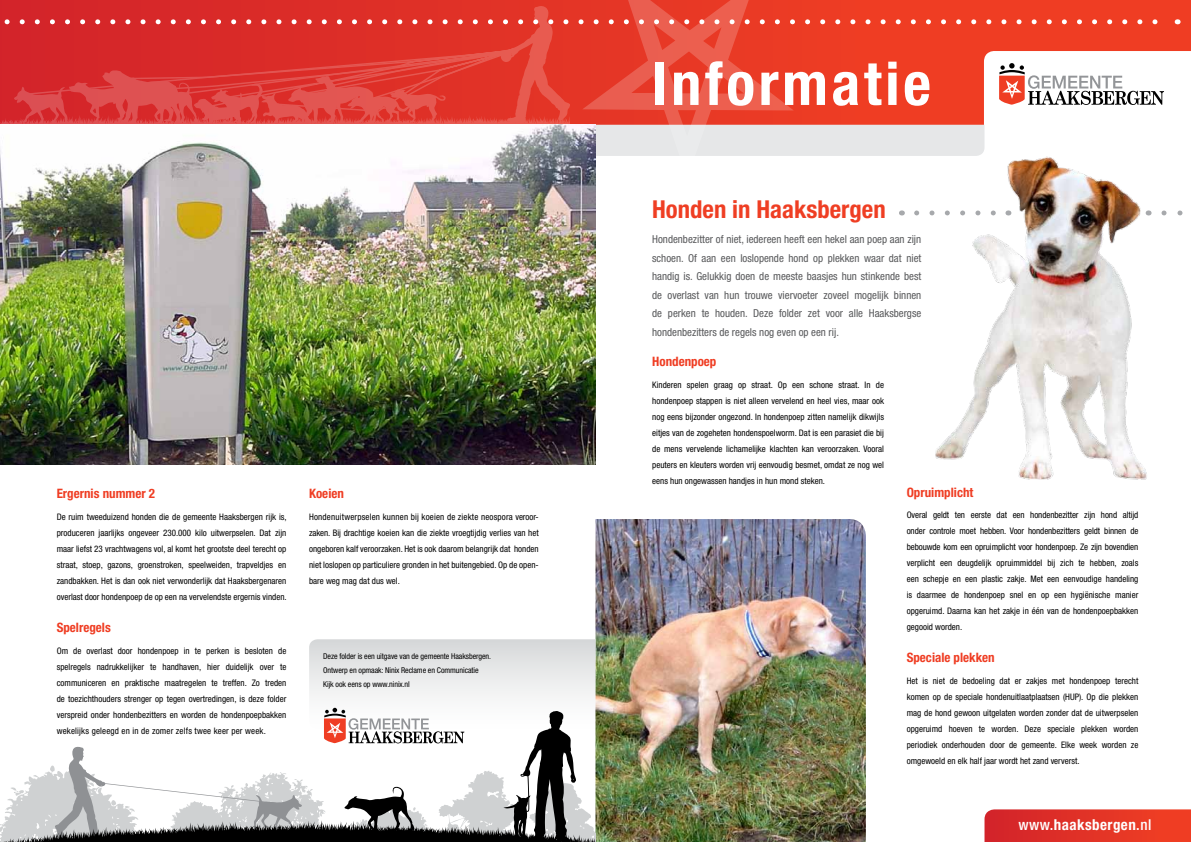
<style>
.page{position:relative;width:1191px;height:842px;background:#fff}
.page>*{position:absolute;margin:0;border:0;box-sizing:border-box;transform-origin:0 0}
.t1{font:700 condensed 60px "Helvetica Neue LT Std";letter-spacing:.06em;color:#fff}
.t2{font:700 condensed 24.7px "Helvetica Neue LT Std";color:#ef3e23}
.t3{font:700 condensed 15px "Helvetica Neue LT Std";letter-spacing:.03em;color:#fff}
.t4{font:700 condensed 13px "Helvetica Neue LT Std";color:#ef3d23}
.t5{font:condensed 10.9px/18.6px "Helvetica Neue LT Std";color:#58595b;text-align:justify}
.t6{font:condensed 9px/16px "Helvetica Neue LT Std";color:#000;text-align:justify}
.t7{font:condensed 8px/14px "Helvetica Neue LT Std";letter-spacing:-.01em;color:#000}
.s1{font-weight:500}
</style>
<div class="page">
<img style="left:931px;top:179px;width:250px;height:301px">
<img style="left:595px;top:519px;width:271px;height:323px">
<svg style="left:984px;top:809px;width:207px;height:33px;background:#e2352a"></svg>
<svg style="left:916px;top:210px;width:84px;height:5px"></svg>
<img style="left:0;top:179px;width:595px;height:286px">
<svg style="left:0;top:639px;width:595px;height:203px"></svg>
<svg style="left:0;top:0;width:1191px;height:179px"></svg>
<svg style="left:1164px;top:210px;width:19px;height:5px"></svg>
<h3 class="t4" style="left:57px;top:486px;width:100px">Ergernis nummer 2</h3>
<p class="t6" style="left:57px;top:509px;width:231px">De ruim tweeduizend honden die de gemeente Haaksbergen rijk is, produceren jaarlijks ongeveer 230.000 kilo uitwerpselen. Dat zijn maar liefst 23 vrachtwagens vol, al komt het grootste deel terecht op straat, stoep, gazons, groenstroken, speelweiden, trapveldjes en zandbakken. Het is dan ook niet verwonderlijk dat Haaksbergenaren overlast door hondenpoep de op een na vervelendste ergernis vinden.</p>
<h3 class="t4" style="left:57px;top:620px;width:56px">Spelregels</h3>
<p class="t6" style="left:57px;top:642px;width:231px">Om de overlast door hondenpoep in te perken is besloten de spelregels nadrukkelijker te handhaven, hier duidelijk over te communiceren en praktische maatregelen te treffen. Zo treden de toezichthouders strenger op tegen overtredingen, is deze folder verspreid onder hondenbezitters en worden de hondenpoepbakken wekelijks geleegd en in de zomer zelfs twee keer per week.</p>
<h3 class="t4" style="left:309px;top:486px;width:36px">Koeien</h3>
<p class="t6" style="left:309px;top:509px;width:231px">Hondenuitwerpselen kunnen bij koeien de ziekte neospora veroor&shy;zaken. Bij drachtige koeien kan die ziekte vroegtijdig verlies van het ongeboren kalf veroorzaken. Het is ook daarom belangrijk dat honden niet loslopen op particuliere gronden in het buitengebied. Op de open&shy;bare weg mag dat dus wel.</p>
<p class="t7" style="left:323px;top:649px;width:169px">Deze folder is een uitgave van de gemeente Haaksbergen.<br>Ontwerp en opmaak: Ninix Reclame en Communicatie<br>Kijk ook eens op www.ninix.nl</p>
<h1 class="t1" style="left:652px;top:47px;width:280px">Informatie</h1>
<h2 class="t2" style="left:652px;top:195px;width:235px">Honden in Haaksbergen</h2>
<p class="t5" style="left:652px;top:230px;width:271px">Hondenbezitter of niet, iedereen heeft een hekel aan poep aan zijn schoen. Of aan een loslopende hond op plekken waar dat niet handig is. Gelukkig doen de meeste baasjes hun stinkende best de overlast van hun trouwe viervoeter zoveel mogelijk binnen de perken te houden. Deze folder zet voor alle Haaksbergse hondenbezitters de regels nog even op een rij.</p>
<h3 class="t4" style="left:652px;top:354px;width:66px">Hondenpoep</h3>
<p class="t6" style="left:652px;top:377px;width:233px">Kinderen spelen graag op straat. Op een schone straat. In de hondenpoep stappen is niet alleen vervelend en heel vies, maar ook nog eens bijzonder ongezond. In hondenpoep zitten namelijk dikwijls eitjes van de zogeheten hondenspoelworm. Dat is een parasiet die bij de mens vervelende lichamelijke klachten kan veroorzaken. Vooral peuters en kleuters worden vrij eenvoudig besmet, omdat ze nog wel eens hun ongewassen handjes in hun mond steken.</p>
<h3 class="t4" style="left:906px;top:484px;width:68px">Opruimplicht</h3>
<p class="t6" style="left:906px;top:507px;width:233px">Overal geldt ten eerste dat een hondenbezitter zijn hond altijd onder controle moet hebben. Voor hondenbezitters geldt binnen de bebouwde kom een opruimplicht voor hondenpoep. Ze zijn bovendien verplicht een deugdelijk opruimmiddel bij zich te hebben, zoals een schepje en een plastic zakje. Met een eenvoudige handeling is daarmee de hondenpoep snel en op een hygiënische manier opgeruimd. Daarna kan het zakje in één van de hondenpoepbakken gegooid worden.</p>
<h3 class="t4" style="left:906px;top:650px;width:90px">Speciale plekken</h3>
<p class="t6" style="left:906px;top:673px;width:233px">Het is niet de bedoeling dat er zakjes met hondenpoep terecht komen op de speciale hondenuitlaatplaatsen (HUP). Op die plekken mag de hond gewoon uitgelaten worden zonder dat de uitwerpselen opgeruimd hoeven te worden. Deze speciale plekken worden periodiek onderhouden door de gemeente. Elke week worden ze omgewoeld en elk half jaar wordt het zand ververst.</p>
<h3 class="t3" style="left:1018px;top:816px;width:134px"><span class="s1">www.</span>haaksbergen<span class="s1">.nl</span></h3>
</div>
